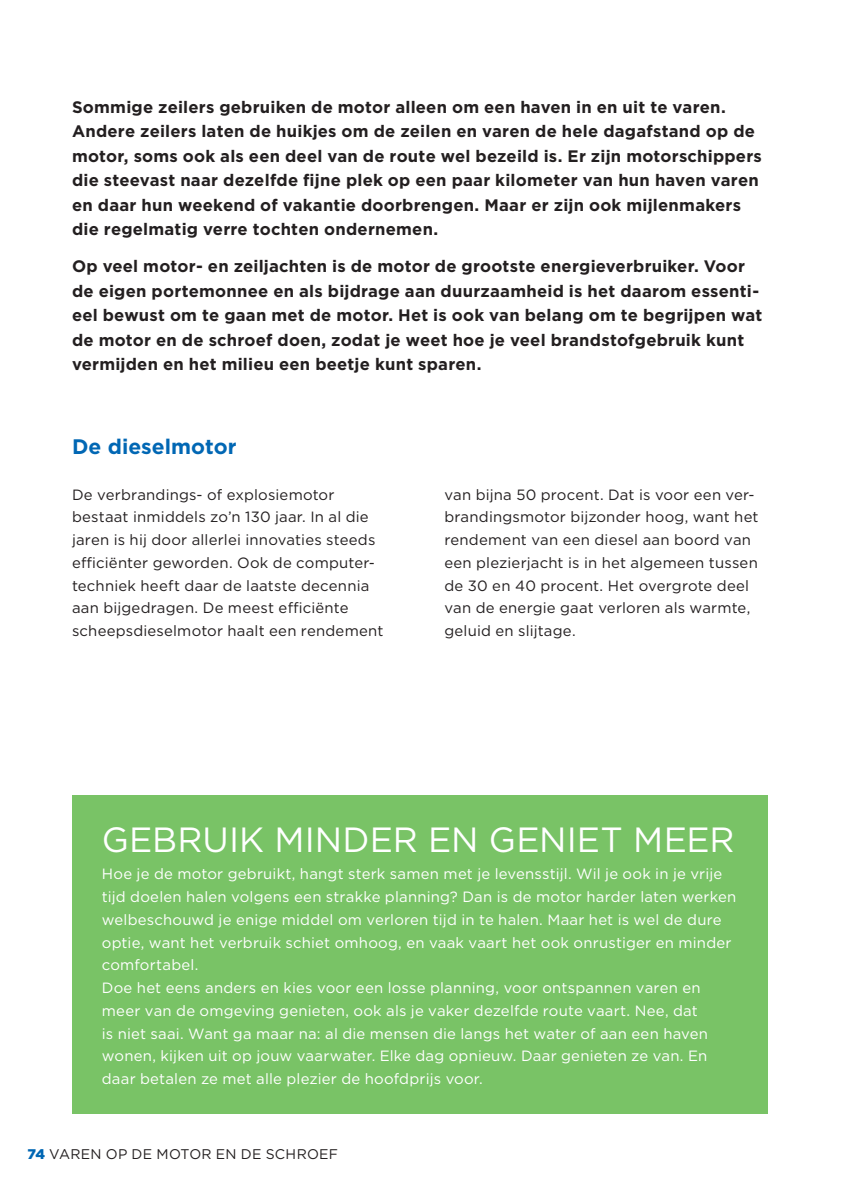
<style>
.page{position:relative;width:841px;height:1190px;background:#fff}
.page>*{position:absolute;margin:0;border:0;box-sizing:border-box;transform-origin:0 0}
.t1{font:35px "Gotham";color:#fff}
.t2{font:700 21px "Gotham";color:#0167b4}
.t3{font:700 16.62px/24.5px "Gotham";letter-spacing:.015em;color:#231f20}
.t4{font:14.88px/22.8px "Gotham";letter-spacing:.015em;color:#fff}
.t5{font:14.88px/22.8px "Gotham";letter-spacing:.015em;color:#231f20}
.t6{font:14px "Gotham";color:#231f20}
.s1{font-weight:900;color:#0167b4}
</style>
<div class="page">
<div style="left:72px;top:795px;width:694px;height:319px;background:#79c366"></div>
<p class="t3" style="left:72px;top:94px;width:691px">Sommige zeilers gebruiken de motor alleen om een haven in en uit te varen.<br>Andere zeilers laten de huikjes om de zeilen en varen de hele dagafstand op de motor, soms ook als een deel van de route wel bezeild is. Er zijn motorschippers die steevast naar dezelfde fijne plek op een paar kilometer van hun haven varen en daar hun weekend of vakantie doorbrengen. Maar er zijn ook mijlenmakers die regelmatig verre tochten ondernemen.</p>
<p class="t3" style="left:72px;top:254px;width:691px">Op veel motor- en zeiljachten is de motor de grootste energieverbruiker. Voor de eigen portemonnee en als bijdrage aan duurzaamheid is het daarom essenti&shy;eel bewust om te gaan met de motor. Het is ook van belang om te begrijpen wat de motor en de schroef doen, zodat je weet hoe je veel brandstofgebruik kunt vermijden en het milieu een beetje kunt sparen.</p>
<p class="t2" style="left:72px;top:433px;width:166px">De dieselmotor</p>
<p class="t5" style="left:72px;top:483px;width:313px">De verbrandings- of explosiemotor bestaat inmiddels zo’n 130 jaar. In al die jaren is hij door allerlei innovaties steeds efficiënter geworden. Ook de computer&shy;techniek heeft daar de laatste decennia aan bijgedragen. De meest efficiënte scheepsdieselmotor haalt een rendement</p>
<p class="t5" style="left:444px;top:482px;width:315px">van bijna 50 procent. Dat is voor een ver&shy;brandingsmotor bijzonder hoog, want het rendement van een diesel aan boord van een plezierjacht is in het algemeen tussen de 30 en 40 procent. Het overgrote deel van de energie gaat verloren als warmte, geluid en slijtage.</p>
<h1 class="t1" style="left:102px;top:817px;width:634px">GEBRUIK MINDER EN GENIET MEER</h1>
<p class="t4" style="left:102px;top:862px;width:636px">Hoe je de motor gebruikt, hangt sterk samen met je levensstijl. Wil je ook in je vrije tijd doelen halen volgens een strakke planning? Dan is de motor harder laten werken welbeschouwd je enige middel om verloren tijd in te halen. Maar het is wel de dure optie, want het verbruik schiet omhoog, en vaak vaart het ook onrustiger en minder comfortabel.<br>Doe het eens anders en kies voor een losse planning, voor ontspannen varen en meer van de omgeving genieten, ook als je vaker dezelfde route vaart. Nee, dat<br>is niet saai. Want ga maar na: al die mensen die langs het water of aan een haven wonen, kijken uit op jouw vaarwater. Elke dag opnieuw. Daar genieten ze van. En daar betalen ze met alle plezier de hoofdprijs voor.</p>
<p class="t6" style="left:27px;top:1145px;width:36px"><span class="s1">74</span> Varen</p>
<p class="t6" style="left:106px;top:1145px;width:63px">opdemotor</p>
<p class="t6" style="left:216px;top:1145px;width:61px">endeschroef</p>
</div>
